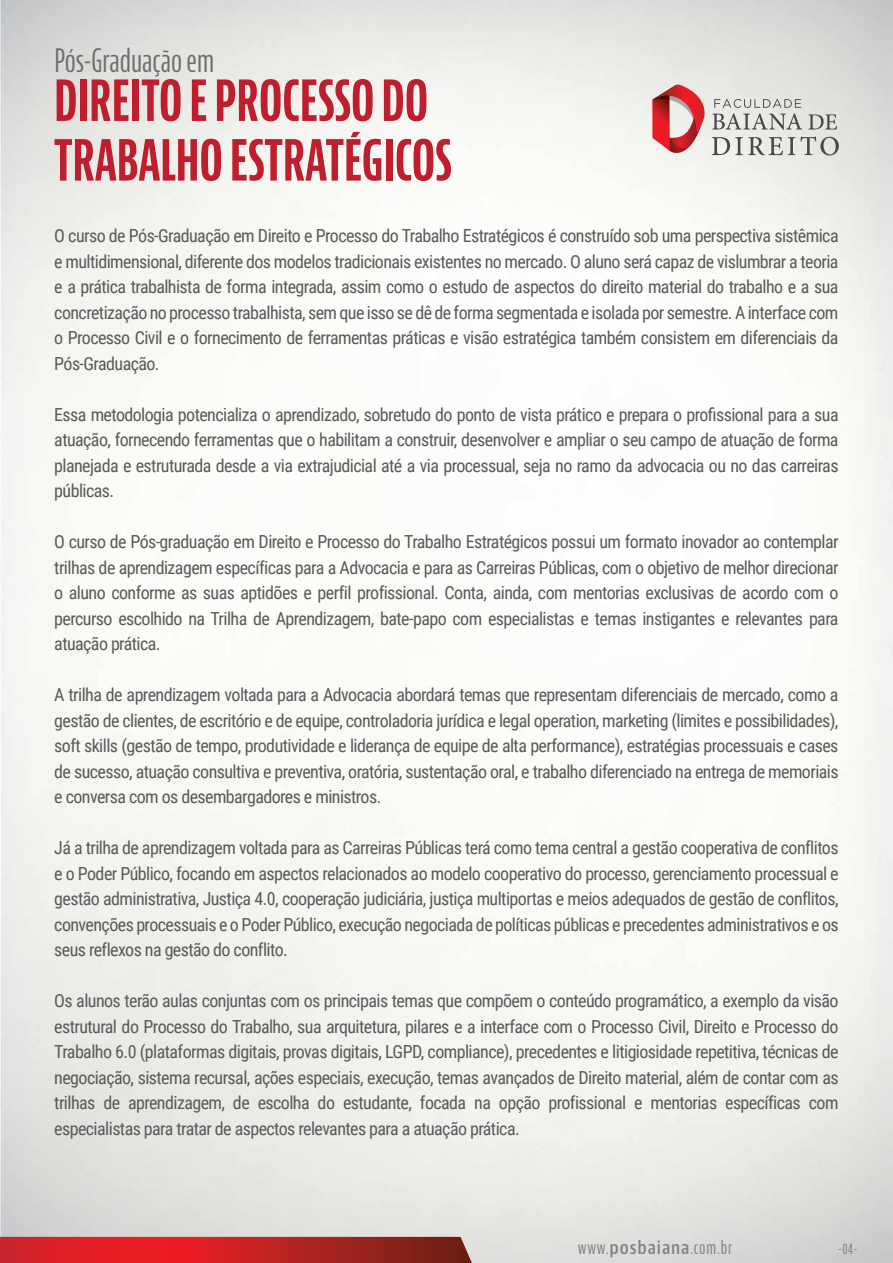
<style>
.page{position:relative;width:893px;height:1263px;background:#fff}
.page>*{position:absolute;margin:0;border:0;box-sizing:border-box;transform-origin:0 0}
.t1{font:700 extra-condensed 55.2px/59.7px "Bernino Sans";color:#be1e2d}
.t2{font:extra-condensed 31.5px "Bernino Sans";color:#6d6e71}
.t3{font:18px/25.5px "Roboto Condensed";letter-spacing:-.03em;color:#58595b;text-align:justify}
.t4{font:extra-condensed 18px "Bernino Sans";letter-spacing:.045em;color:#808285}
.t5{font:extra-condensed 15px "Bernino Sans";color:#808285}
.s1{font-weight:600;font-stretch:condensed}
</style>
<div class="page">
<svg style="left:712px;top:99px;width:90px;height:31px;background:#c6c6c3"></svg>
<svg style="left:808px;top:114px;width:29px;height:15px"></svg>
<svg style="left:712px;top:136px;width:127px;height:20px;background:#c2c3bf"></svg>
<svg style="left:652px;top:85px;width:54px;height:70px;background:#d98080"></svg>
<svg style="left:0;top:1237px;width:472px;height:26px;background:#bf2323"></svg>
<h2 class="t2" style="left:54px;top:43px;width:161px">Pós-Graduação em</h2>
<h1 class="t1" style="left:54px;top:73px;width:399px">DIREITO E PROCESSO DO<br>TRABALHO ESTRATÉGICOS</h1>
<p class="t3" style="left:54px;top:222px;width:786px">O curso de Pós-Graduação em Direito e Processo do Trabalho Estratégicos é construído sob uma perspectiva sistêmica e multidimensional, diferente dos modelos tradicionais existentes no mercado. O aluno será capaz de vislumbrar a teoria e a prática trabalhista de forma integrada, assim como o estudo de aspectos do direito material do trabalho e a sua concretização no processo trabalhista, sem que isso se dê de forma segmentada e isolada por semestre. A interface com o Processo Civil e o fornecimento de ferramentas práticas e visão estratégica também consistem em diferenciais da Pós-Graduação.</p>
<p class="t3" style="left:54px;top:401px;width:786px">Essa metodologia potencializa o aprendizado, sobretudo do ponto de vista prático e prepara o profissional para a sua atuação, fornecendo ferramentas que o habilitam a construir, desenvolver e ampliar o seu campo de atuação de forma planejada e estruturada desde a via extrajudicial até a via processual, seja no ramo da advocacia ou no das carreiras públicas.</p>
<p class="t3" style="left:54px;top:528px;width:786px">O curso de Pós-graduação em Direito e Processo do Trabalho Estratégicos possui um formato inovador ao contemplar trilhas de aprendizagem específicas para a Advocacia e para as Carreiras Públicas, com o objetivo de melhor direcionar o aluno conforme as suas aptidões e perfil profissional. Conta, ainda, com mentorias exclusivas de acordo com o percurso escolhido na Trilha de Aprendizagem, bate-papo com especialistas e temas instigantes e relevantes para atuação prática.</p>
<p class="t3" style="left:54px;top:681px;width:786px">A trilha de aprendizagem voltada para a Advocacia abordará temas que representam diferenciais de mercado, como a gestão de clientes, de escritório e de equipe, controladoria jurídica e legal operation, marketing (limites e possibilidades), soft skills (gestão de tempo, produtividade e liderança de equipe de alta performance), estratégias processuais e cases de sucesso, atuação consultiva e preventiva, oratória, sustentação oral, e trabalho diferenciado na entrega de memoriais e conversa com os desembargadores e ministros.</p>
<p class="t3" style="left:54px;top:834px;width:786px">Já a trilha de aprendizagem voltada para as Carreiras Públicas terá como tema central a gestão cooperativa de conflitos e o Poder Público, focando em aspectos relacionados ao modelo cooperativo do processo, gerenciamento processual e gestão administrativa, Justiça 4.0, cooperação judiciária, justiça multiportas e meios adequados de gestão de conflitos, convenções processuais e o Poder Público, execução negociada de políticas públicas e precedentes administrativos e os seus reflexos na gestão do conflito.</p>
<p class="t3" style="left:54px;top:987px;width:786px">Os alunos terão aulas conjuntas com os principais temas que compõem o conteúdo programático, a exemplo da visão estrutural do Processo do Trabalho, sua arquitetura, pilares e a interface com o Processo Civil, Direito e Processo do Trabalho 6.0 (plataformas digitais, provas digitais, LGPD, compliance), precedentes e litigiosidade repetitiva, técnicas de negociação, sistema recursal, ações especiais, execução, temas avançados de Direito material, além de contar com as trilhas de aprendizagem, de escolha do estudante, focada na opção profissional e mentorias específicas com especialistas para tratar de aspectos relevantes para a atuação prática.</p>
<p class="t4" style="left:578px;top:1237px;width:156px">www.<span class="s1">posbaiana</span>.com.br</p>
<p class="t5" style="left:838px;top:1240px;width:21px">-04-</p>
</div>
